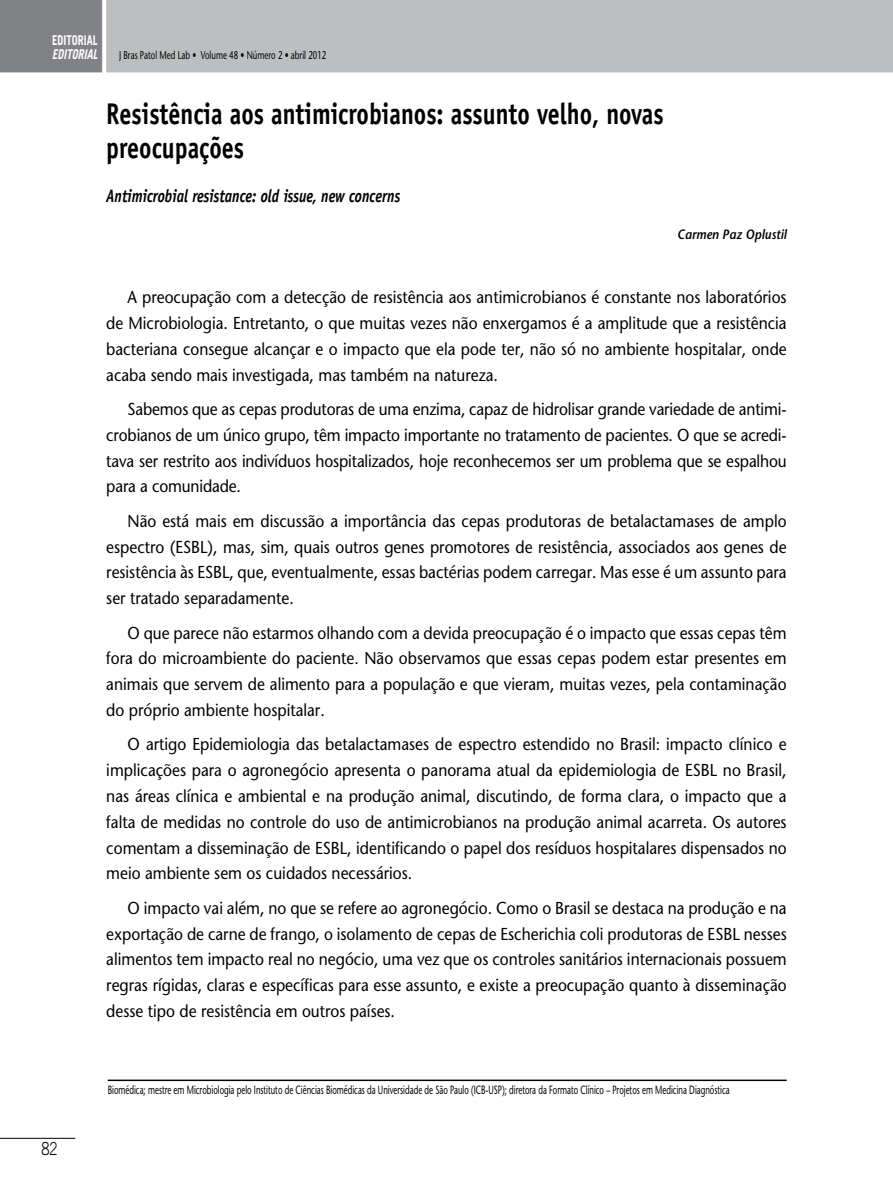
<style>
.page{position:relative;width:893px;height:1183px;background:#fff}
.page>*{position:absolute;margin:0;border:0;box-sizing:border-box;transform-origin:0 0}
.t1{font:700 30px/34.5px "Officina Sans Std";color:#000;scale:.8 1}
.t2{font:italic 700 18px "Officina Sans Std";color:#000;scale:.8 1}
.t3{font:300 18px "Trade Gothic LT Std";color:#000;scale:.8 1}
.t4{font:500 17.25px/25.8px "Stone Sans Std";color:#000;text-align:justify;scale:.9 1}
.t5{font:italic 600 13.5px "Stone Sans Std";color:#000;scale:.9 1}
.t6{font:700 13.5px "Trade Gothic LT Std";color:#fff;scale:.8 1}
.t7{font:italic 700 13.5px "Trade Gothic LT Std";color:#fff;scale:.8 1}
.t8{font:500 12px "Stone Sans Std";color:#000;scale:.65 1}
.t9{font:500 11.25px "Stone Sans Std";color:#000;scale:.7 1}
</style>
<div class="page">
<div style="left:0;top:0;width:102px;height:72px;background:#808285"></div>
<div style="left:106px;top:0;width:787px;height:72px;background:#bcbec0"></div>
<hr style="left:0;top:1137px;width:75px;height:1px;background:#000">
<hr style="left:108px;top:1079px;width:679px;height:1px;background:#000">
<p class="t6" style="left:52px;top:31px;width:59px">EDITORIAL</p>
<p class="t7" style="left:52px;top:46px;width:59px">EDITORIAL</p>
<p class="t9" style="left:119px;top:48px;width:298px">J Bras Patol Med Lab • Volume 48 • Número 2 • abril 2012</p>
<h1 class="t1" style="left:106px;top:96px;width:698px">Resistência aos antimicrobianos: assunto velho, novas preocupações</h1>
<p class="t2" style="left:106px;top:184px;width:369px">Antimicrobial resistance: old issue, new concerns</p>
<p class="t5" style="left:677px;top:226px;width:123px">Carmen Paz Oplustil</p>
<p class="t4" style="left:106px;top:284px;width:757px;text-indent:21px">A preocupação com a detecção de resistência aos antimicrobianos é constante nos laboratórios de Microbiologia. Entretanto, o que muitas vezes não enxergamos é a amplitude que a resistência bacteriana consegue alcançar e o impacto que ela pode ter, não só no ambiente hospitalar, onde acaba sendo mais investigada, mas também na natureza.</p>
<p class="t4" style="left:106px;top:396px;width:757px;text-indent:21px">Sabemos que as cepas produtoras de uma enzima, capaz de hidrolisar grande variedade de antimi&shy;crobianos de um único grupo, têm impacto importante no tratamento de pacientes. O que se acredi&shy;tava ser restrito aos indivíduos hospitalizados, hoje reconhecemos ser um problema que se espalhou para a comunidade.</p>
<p class="t4" style="left:106px;top:507px;width:757px;text-indent:21px">Não está mais em discussão a importância das cepas produtoras de betalactamases de amplo espectro (ESBL), mas, sim, quais outros genes promotores de resistência, associados aos genes de resistência às ESBL, que, eventualmente, essas bactérias podem carregar. Mas esse é um assunto para ser tratado separadamente.</p>
<p class="t4" style="left:106px;top:619px;width:757px;text-indent:21px">O que parece não estarmos olhando com a devida preocupação é o impacto que essas cepas têm fora do microambiente do paciente. Não observamos que essas cepas podem estar presentes em animais que servem de alimento para a população e que vieram, muitas vezes, pela contaminação do próprio ambiente hospitalar.</p>
<p class="t4" style="left:106px;top:731px;width:757px;text-indent:21px">O artigo Epidemiologia das betalactamases de espectro estendido no Brasil: impacto clínico e implicações para o agronegócio apresenta o panorama atual da epidemiologia de ESBL no Brasil, nas áreas clínica e ambiental e na produção animal, discutindo, de forma clara, o impacto que a falta de medidas no controle do uso de antimicrobianos na produção animal acarreta. Os autores comentam a disseminação de ESBL, identificando o papel dos resíduos hospitalares dispensados no meio ambiente sem os cuidados necessários.</p>
<p class="t4" style="left:106px;top:894px;width:758px;text-indent:21px">O impacto vai além, no que se refere ao agronegócio. Como o Brasil se destaca na produção e na exportação de carne de frango, o isolamento de cepas de Escherichia coli produtoras de ESBL nesses alimentos tem impacto real no negócio, uma vez que os controles sanitários internacionais possuem regras rígidas, claras e específicas para esse assunto, e existe a preocupação quanto à disseminação desse tipo de resistência em outros países.</p>
<p class="t3" style="left:41px;top:1137px;width:22px">82</p>
<p class="t8" style="left:108px;top:1082px;width:958px">Biomédica; mestre em Microbiologia pelo Instituto de Ciências Biomédicas da Universidade de São Paulo (ICB-USP); diretora da Formato Clínico – Projetos em Medicina Diagnóstica</p>
</div>
